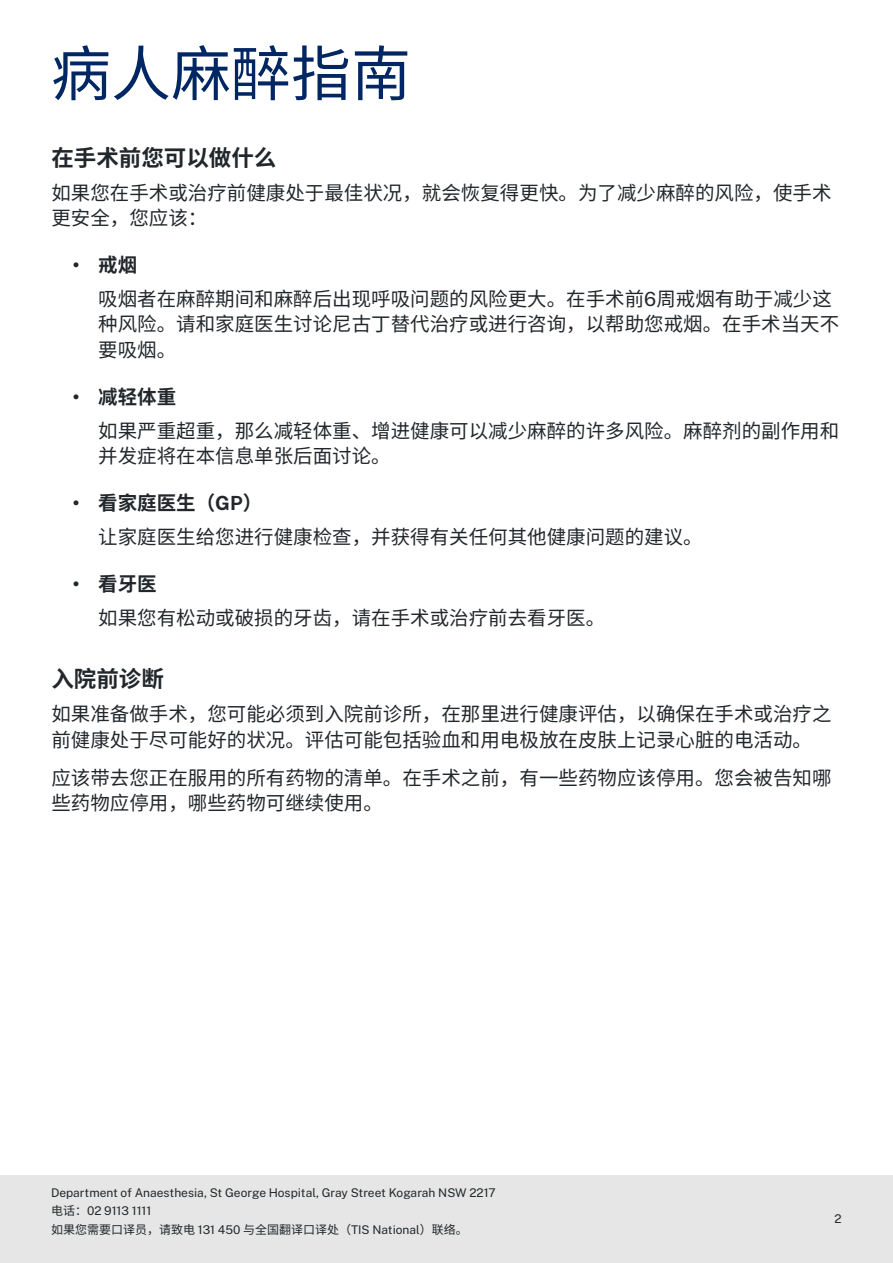
<style>
.page{position:relative;width:893px;height:1263px;background:#fff}
.page>*{position:absolute;margin:0;border:0;box-sizing:border-box;transform-origin:0 0}
.t1{font:60px "Noto Sans CJ Ksc";color:#002664}
.Head{font:700 22.5px "Noto Sans CJ Ksc";color:#22272b}
.Body_indent{font:19.5px/25.5px "Noto Sans CJ Ksc";color:#22272b}
.Body{font:19.5px/25.5px "Noto Sans CJ Ksc";color:#22272b}
.t2{font:700 19.5px "Noto Sans CJ Ksc";color:#22272b}
.t3{font:12px/18.6px "Public Sans";color:#22272b}
.t4{font:12px "Noto Sans CJ Ksc";color:#22272b}
.s1{font-family:"Public Sans"}
.s2{font-family:"Noto Sans CJ Ksc"}
</style>
<div class="page">
<div style="left:0;top:1176px;width:893px;height:87px;background:#e5e6e5"></div>
<h1 class="t1" style="left:51px;top:40px;width:361px">病人麻醉指南</h1>
<p class="Head" style="left:51px;top:145px;width:227px">在手术前您可以做什么</p>
<p class="Body" style="left:51px;top:180px;width:781px">如果您在手术或治疗前健康处于最佳状况，就会恢复得更快。为了减少麻醉的风险，使手术更安全，您应该：</p>
<p class="t2" style="left:73px;top:254px;width:66px"><span class="s1">•</span> 戒烟</p>
<p class="Body_indent" style="left:98px;top:286px;width:742px">吸烟者在麻醉期间和麻醉后出现呼吸问题的风险更大。在手术前<span class="s1">6</span>周戒烟有助于减少这种风险。请和家庭医生讨论尼古丁替代治疗或进行咨询，以帮助您戒烟。在手术当天不要吸烟。</p>
<p class="t2" style="left:73px;top:385px;width:105px"><span class="s1">•</span> 减轻体重</p>
<p class="Body_indent" style="left:98px;top:418px;width:742px">如果严重超重，那么减轻体重、增进健康可以减少麻醉的许多风险。麻醉剂的副作用和并发症将在本信息单张后面讨论。</p>
<p class="t2" style="left:73px;top:492px;width:191px"><span class="s1">•</span> 看家庭医生（<span class="s1">GP</span>）</p>
<p class="Body_indent" style="left:98px;top:524px;width:606px">让家庭医生给您进行健康检查，并获得有关任何其他健康问题的建议。</p>
<p class="t2" style="left:73px;top:572px;width:86px"><span class="s1">•</span> 看牙医</p>
<p class="Body_indent" style="left:98px;top:605px;width:509px">如果您有松动或破损的牙齿，请在手术或治疗前去看牙医。</p>
<p class="Head" style="left:51px;top:666px;width:114px">入院前诊断</p>
<p class="Body" style="left:51px;top:702px;width:781px">如果准备做手术，您可能必须到入院前诊所，在那里进行健康评估，以确保在手术或治疗之前健康处于尽可能好的状况。评估可能包括验血和用电极放在皮肤上记录心脏的电活动。</p>
<p class="Body" style="left:51px;top:765px;width:781px">应该带去您正在服用的所有药物的清单。在手术之前，有一些药物应该停用。您会被告知哪些药物应停用，哪些药物可继续使用。</p>
<p class="t3" style="left:51px;top:1182px;width:446px">Department of Anaesthesia, St George Hospital, Gray Street Kogarah NSW 2217<span class="s2">电话：</span>02 9113 1111</p>
<p class="t4" style="left:51px;top:1223px;width:418px">如果您需要口译员，请致电 <span class="s1">131 450</span> 与全国翻译口译处（<span class="s1">TIS National</span>）联络。</p>
<p class="t3" style="left:834px;top:1209px;width:9px">2</p>
</div>
